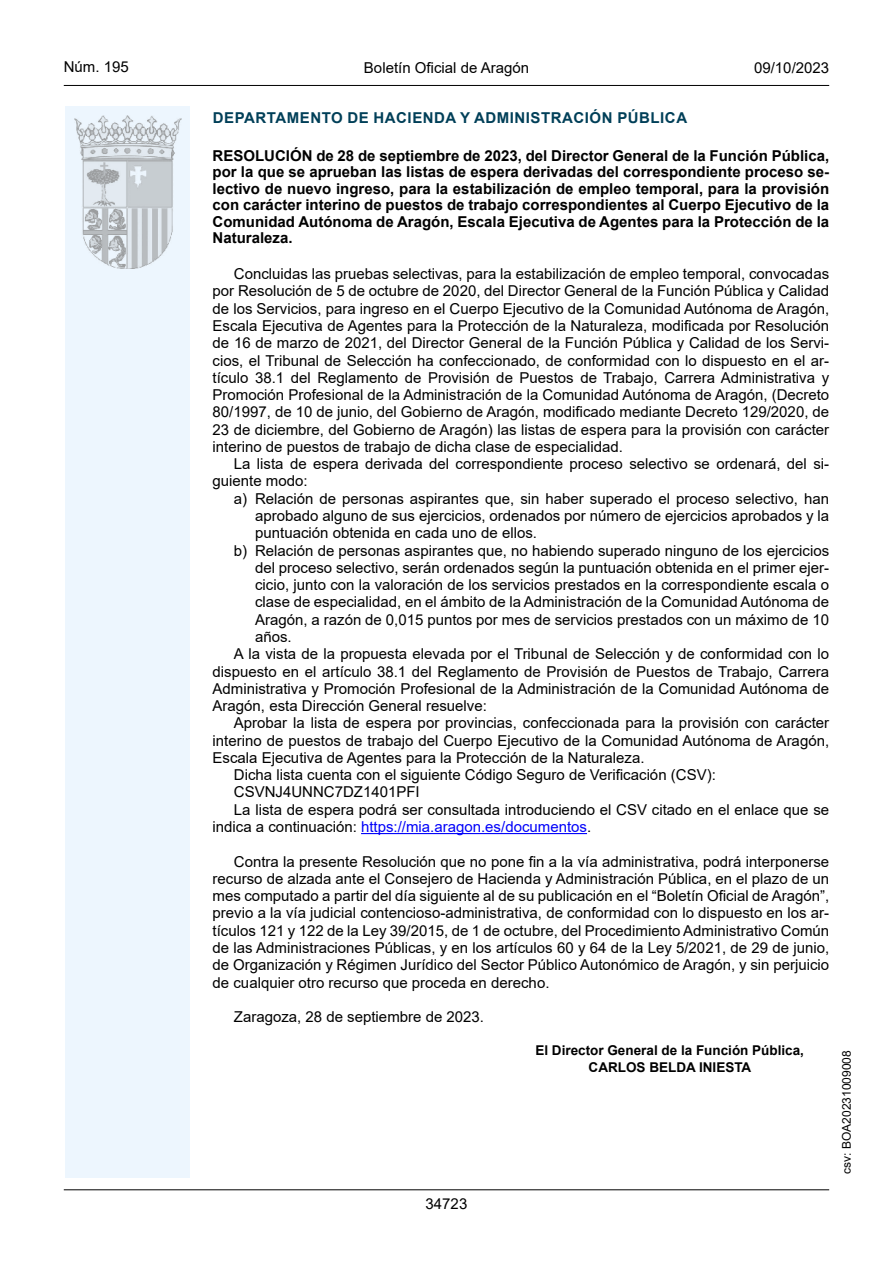
<style>
.page{position:relative;width:893px;height:1263px;background:#fff}
.page>*{position:absolute;margin:0;border:0;box-sizing:border-box;transform-origin:0 0}
.inicio_de_parrafo{font:15px/17.2px "Arial";color:#000;text-align:justify}
.Sangrado_01{font:15px/17.2px "Arial";color:#000;text-align:justify}
.Titulo_text{font:700 15px/16.5px "Arial";color:#000;text-align:justify}
.emisor_text{font:700 15px "Arial";letter-spacing:.035em;color:#003f58}
.estilo_head-c{font:15px "Arial";color:#000}
.estilo_head-d{font:15px "Arial MT2";color:#000}
.estilo_head-i{font:15px "Arial MT2";color:#000}
.numero_pagina{font:15px "Arial MT2";color:#000}
.firma_der{font:700 13.5px "Arial";color:#000}
.estilo_head-i-2{font:12px "Arial MT2";color:#000}
.s1{color:#0000fa}
.s2{font-family:"Arial MT2"}
</style>
<div class="page">
<div style="left:65px;top:106px;width:125px;height:1072px;background:#edf6fe"></div>
<img style="left:75px;top:115px;width:106px;height:153px">
<hr style="left:64px;top:85px;width:765px;height:1px;background:#000">
<hr style="left:64px;top:1189px;width:765px;height:1px;background:#000">
<hr style="left:361px;top:833px;width:226px;height:1px;background:#0000fa">
<p class="estilo_head-i" style="left:64px;top:57px;width:67px">Núm. 195</p>
<p class="estilo_head-c" style="left:364px;top:57px;width:167px">Boletín Oficial de Aragón</p>
<p class="estilo_head-d" style="left:754px;top:57px;width:77px">09/10/2023</p>
<h5 class="emisor_text" style="left:213px;top:107px;width:476px">DEPARTAMENTO DE HACIENDA Y ADMINISTRACIÓN PÚBLICA</h5>
<p class="Titulo_text" style="left:213px;top:147px;width:618px">RESOLUCIÓN de 28 de septiembre de 2023, del Director General de la Función Pública, por la que se aprueban las listas de espera derivadas del correspondiente proceso se&shy;lectivo de nuevo ingreso, para la estabilización de empleo temporal, para la provisión con carácter interino de puestos de trabajo correspondientes al Cuerpo Ejecutivo de la Comunidad Autónoma de Aragón, Escala Ejecutiva de Agentes para la Protección de la Naturaleza.</p>
<p class="inicio_de_parrafo" style="left:213px;top:265px;width:618px;text-indent:21px">Concluidas las pruebas selectivas, para la estabilización de empleo temporal, convocadas por Resolución de 5 de octubre de 2020, del Director General de la Función Pública y Calidad de los Servicios, para ingreso en el Cuerpo Ejecutivo de la Comunidad Autónoma de Aragón, Escala Ejecutiva de Agentes para la Protección de la Naturaleza, modificada por Resolución de 16 de marzo de 2021, del Director General de la Función Pública y Calidad de los Servi&shy;cios, el Tribunal de Selección ha confeccionado, de conformidad con lo dispuesto en el ar&shy;tículo 38.1 del Reglamento de Provisión de Puestos de Trabajo, Carrera Administrativa y Promoción Profesional de la Administración de la Comunidad Autónoma de Aragón, (Decreto 80/1997, de 10 de junio, del Gobierno de Aragón, modificado mediante Decreto 129/2020, de 23 de diciembre, del Gobierno de Aragón) las listas de espera para la provisión con carácter interino de puestos de trabajo de dicha clase de especialidad.</p>
<p class="inicio_de_parrafo" style="left:213px;top:455px;width:618px;text-indent:21px">La lista de espera derivada del correspondiente proceso selectivo se ordenará, del si&shy;guiente modo:</p>
<p class="Sangrado_01" style="left:255px;top:490px;width:576px;text-indent:-21px">a) Relación de personas aspirantes que, sin haber superado el proceso selectivo, han aprobado alguno de sus ejercicios, ordenados por número de ejercicios aprobados y la puntuación obtenida en cada uno de ellos.</p>
<p class="Sangrado_01" style="left:255px;top:541px;width:576px;text-indent:-21px">b) Relación de personas aspirantes que, no habiendo superado ninguno de los ejercicios del proceso selectivo, serán ordenados según la puntuación obtenida en el primer ejer&shy;cicio, junto con la valoración de los servicios prestados en la correspondiente escala o clase de especialidad, en el ámbito de la Administración de la Comunidad Autónoma de Aragón, a razón de 0,015 puntos por mes de servicios prestados con un máximo de 10 años.</p>
<p class="inicio_de_parrafo" style="left:213px;top:645px;width:618px;text-indent:21px">A la vista de la propuesta elevada por el Tribunal de Selección y de conformidad con lo dispuesto en el artículo 38.1 del Reglamento de Provisión de Puestos de Trabajo, Carrera Administrativa y Promoción Profesional de la Administración de la Comunidad Autónoma de Aragón, esta Dirección General resuelve:</p>
<p class="inicio_de_parrafo" style="left:213px;top:714px;width:618px;text-indent:21px">Aprobar la lista de espera por provincias, confeccionada para la provisión con carácter interino de puestos de trabajo del Cuerpo Ejecutivo de la Comunidad Autónoma de Aragón, Escala Ejecutiva de Agentes para la Protección de la Naturaleza.</p>
<p class="inicio_de_parrafo" style="left:234px;top:766px;width:483px">Dicha lista cuenta con el siguiente Código Seguro de Verificación (CSV):</p>
<p class="inicio_de_parrafo" style="left:234px;top:783px;width:187px">CSVNJ4UNNC7DZ1401PFI</p>
<p class="inicio_de_parrafo" style="left:213px;top:801px;width:618px;text-indent:21px">La lista de espera podrá ser consultada introduciendo el CSV citado en el enlace que se indica a continuación: <span class="s1">https://mia.aragon.es/documentos</span><span class="s2">.</span></p>
<p class="inicio_de_parrafo" style="left:213px;top:853px;width:618px;text-indent:21px">Contra la presente Resolución que no pone fin a la vía administrativa, podrá interponerse recurso de alzada ante el Consejero de Hacienda y Administración Pública, en el plazo de un mes computado a partir del día siguiente al de su publicación en el “Boletín Oficial de Aragón”, previo a la vía judicial contencioso-administrativa, de conformidad con lo dispuesto en los ar&shy;tículos 121 y 122 de la Ley 39/2015, de 1 de octubre, del Procedimiento Administrativo Común de las Administraciones Públicas, y en los artículos 60 y 64 de la Ley 5/2021, de 29 de junio, de Organización y Régimen Jurídico del Sector Público Autonómico de Aragón, y sin perjuicio de cualquier otro recurso que proceda en derecho.</p>
<p class="inicio_de_parrafo" style="left:234px;top:1008px;width:252px">Zaragoza, 28 de septiembre de 2023.</p>
<p class="firma_der" style="left:535px;top:1041px;width:270px">El Director General de la Función Pública,</p>
<p class="firma_der" style="left:589px;top:1057px;width:164px">CARLOS BELDA INIESTA</p>
<p class="numero_pagina" style="left:426px;top:1193px;width:43px">34723</p>
<p class="estilo_head-i-2" style="left:838px;top:1174px;width:125px;rotate:-90deg">csv: BOA20231009008</p>
</div>
